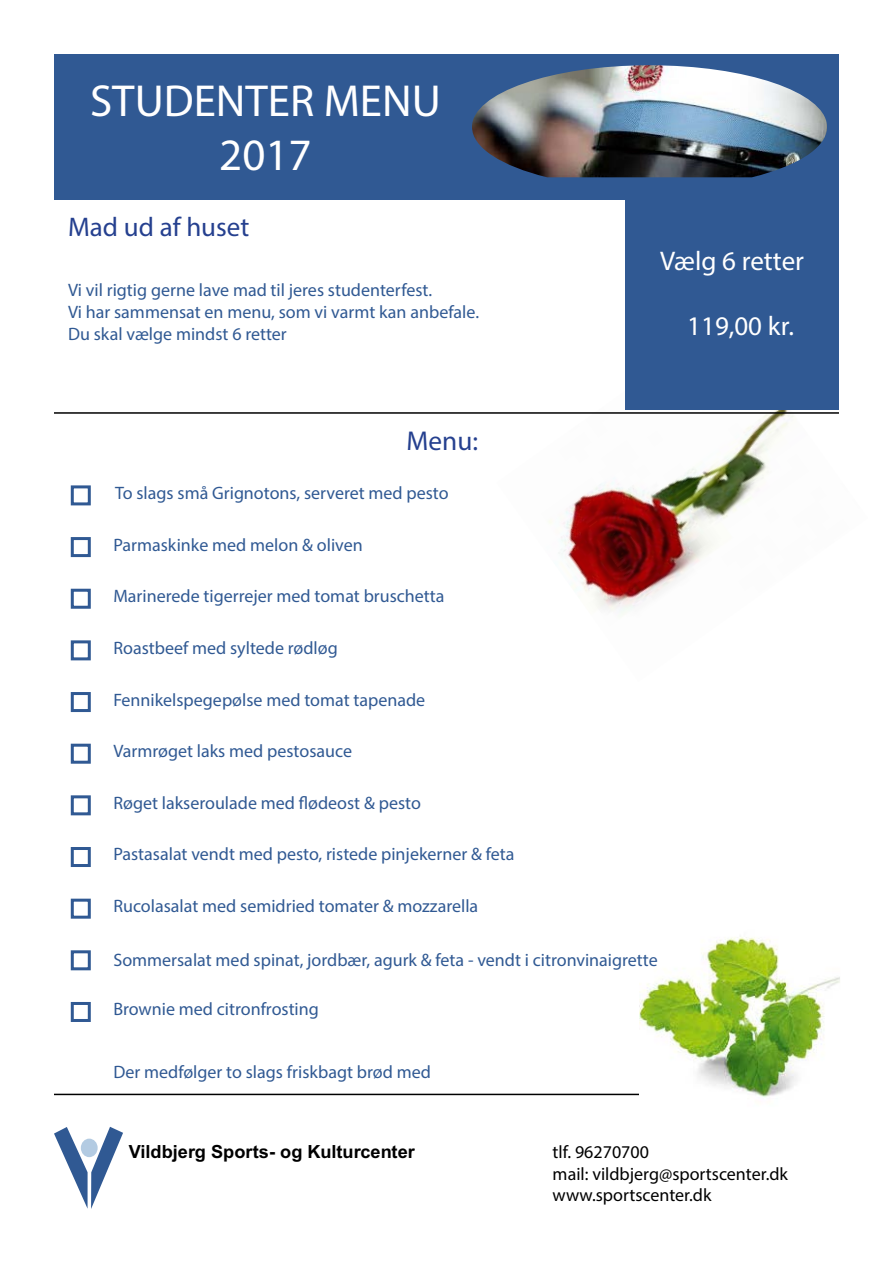
<style>
.page{position:relative;width:893px;height:1263px;background:#fff}
.page>*{position:absolute;margin:0;border:0;box-sizing:border-box;transform-origin:0 0}
.t1{font:45px/54px "Myriad Pro";color:#fff;text-align:center}
.t2{font:27.3px "Myriad Pro";color:#25408f}
.t3{font:27px "Myriad Pro";color:#fff}
.t4{font:27px "Myriad Pro";color:#25408f}
.t5{font:700 18.15px "Arial";color:#000}
.t6{font:18px/21.6px "Myriad Pro";color:#305993}
.t7{font:18px/21.6px "Myriad Pro";color:#000}
</style>
<div class="page">
<div style="left:54px;top:54px;width:785px;height:146px;background:#305993"></div>
<img style="left:472px;top:65px;width:355px;height:112px">
<img style="left:548px;top:410px;width:246px;height:205px">
<hr style="left:54px;top:412px;width:785px;height:2px;background:#000">
<hr style="left:54px;top:1094px;width:785px;height:1px;background:#000">
<div style="left:625px;top:189px;width:214px;height:221px;background:#305993"></div>
<img style="left:639px;top:936px;width:201px;height:161px">
<svg style="left:54px;top:1127px;width:69px;height:82px"></svg>
<div style="left:71px;top:485px;width:20px;height:20px;border:3px solid #305993"></div>
<div style="left:71px;top:537px;width:20px;height:20px;border:3px solid #305993"></div>
<div style="left:71px;top:589px;width:20px;height:20px;border:3px solid #305993"></div>
<div style="left:71px;top:640px;width:20px;height:20px;border:3px solid #305993"></div>
<div style="left:71px;top:692px;width:20px;height:20px;border:3px solid #305993"></div>
<div style="left:71px;top:744px;width:20px;height:20px;border:3px solid #305993"></div>
<div style="left:71px;top:795px;width:20px;height:20px;border:3px solid #305993"></div>
<div style="left:71px;top:847px;width:20px;height:20px;border:3px solid #305993"></div>
<div style="left:71px;top:899px;width:20px;height:20px;border:3px solid #305993"></div>
<div style="left:71px;top:950px;width:20px;height:20px;border:3px solid #305993"></div>
<div style="left:71px;top:1002px;width:20px;height:20px;border:3px solid #305993"></div>
<h1 class="t1" style="left:90px;top:73px;width:352px">STUDENTER MENU<br>2017</h1>
<h3 class="t4" style="left:68px;top:210px;width:183px">Mad ud af huset</h3>
<p class="t6" style="left:68px;top:279px;width:412px">Vi vil rigtig gerne lave mad til jeres studenterfest.<br>Vi har sammensat en menu, som vi varmt kan anbefale.<br>Du skal vælge mindst 6 retter</p>
<h2 class="t2" style="left:406px;top:424px;width:73px">Menu:</h2>
<p class="t6" style="left:115px;top:482px;width:335px">To slags små Grignotons, serveret med pesto</p>
<p class="t6" style="left:113px;top:533px;width:251px">Parmaskinke med melon &amp; oliven</p>
<p class="t6" style="left:113px;top:585px;width:333px">Marinerede tigerrejer med tomat bruschetta</p>
<p class="t6" style="left:113px;top:637px;width:226px">Roastbeef med syltede rødløg</p>
<p class="t6" style="left:113px;top:688px;width:313px">Fennikelspegepølse med tomat tapenade</p>
<p class="t6" style="left:113px;top:740px;width:240px">Varmrøget laks med pestosauce</p>
<p class="t6" style="left:113px;top:792px;width:309px">Røget lakseroulade med flødeost &amp; pesto</p>
<p class="t6" style="left:113px;top:843px;width:403px">Pastasalat vendt med pesto, ristede pinjekerner &amp; feta</p>
<p class="t6" style="left:113px;top:895px;width:366px">Rucolasalat med semidried tomater &amp; mozzarella</p>
<h3 class="t3" style="left:660px;top:245px;width:145px">Vælg 6 retter</h3>
<h3 class="t3" style="left:687px;top:310px;width:108px">119,00 kr.</h3>
<p class="t6" style="left:113px;top:949px;width:546px">Sommersalat med spinat, jordbær, agurk &amp; feta - vendt i citronvinaigrette</p>
<p class="t6" style="left:113px;top:998px;width:207px">Brownie med citronfrosting</p>
<p class="t6" style="left:113px;top:1061px;width:319px">Der medfølger to slags friskbagt brød med</p>
<p class="t5" style="left:129px;top:1139px;width:288px">Vildbjerg Sports- og Kulturcenter</p>
<p class="t7" style="left:553px;top:1141px;width:237px">tlf. 96270700<br>mail: vildbjerg@sportscenter.dk www.sportscenter.dk</p>
</div>
